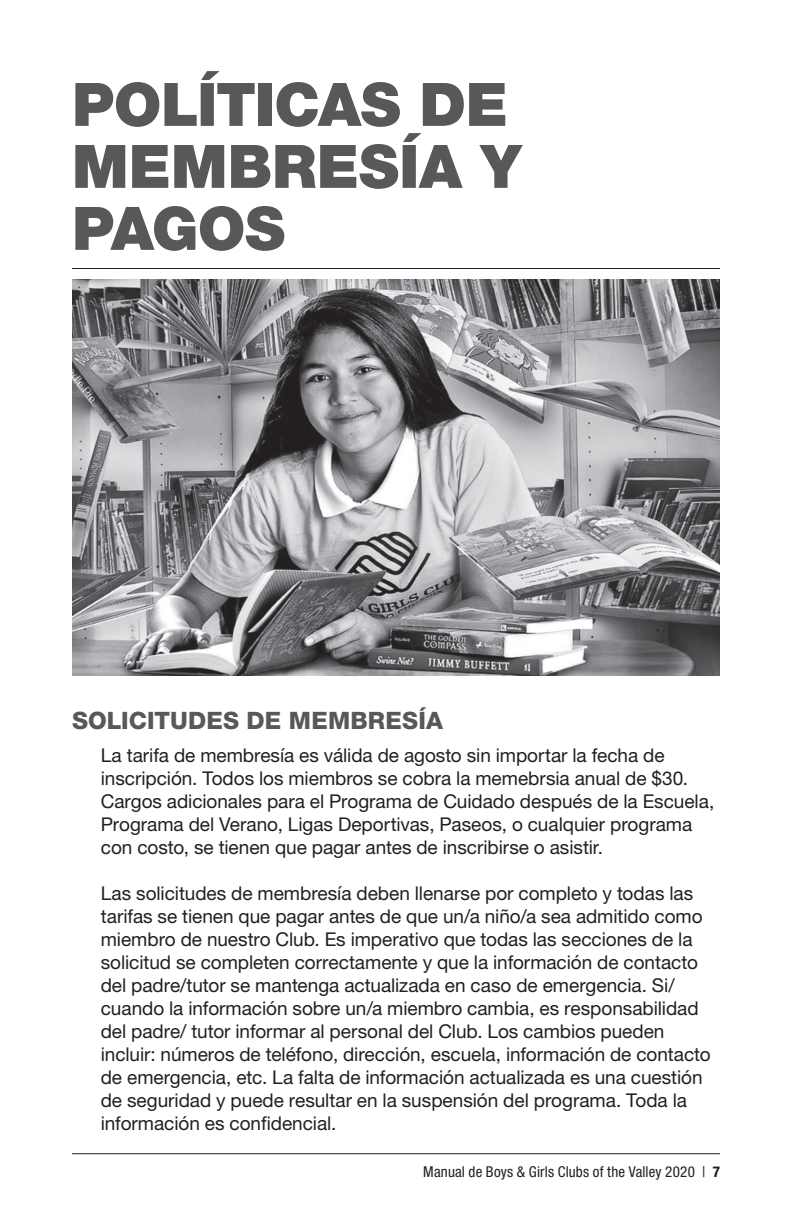
<style>
.page{position:relative;width:792px;height:1224px;background:#fff}
.page>*{position:absolute;margin:0;border:0;box-sizing:border-box;transform-origin:0 0}
.t1{font:900 60px/62px "Helvetica Neue LT Std";letter-spacing:-.005em;color:#57585a}
.t2{font:800 24px "Helvetica Neue LT Std";letter-spacing:.005em;color:#57585a}
.t3{font:19px/23px "Helvetica Neue LT Pro";letter-spacing:-.005em;color:#231f20}
.t4{font:condensed 15px "Helvetica Neue LT Std";letter-spacing:.01em;color:#231f20}
.s1{font-weight:700}
</style>
<div class="page">
<img style="left:72px;top:279px;width:648px;height:396px">
<hr style="left:72px;top:1153px;width:648px;height:1px;background:#231f20">
<hr style="left:72px;top:268px;width:648px;height:1px;background:#231f20">
<h1 class="t1" style="left:72px;top:73px;width:451px">POLÍTICAS DE<br>MEMBRESÍA Y<br>PAGOS</h1>
<p class="t2" style="left:72px;top:706px;width:373px">SOLICITUDES DE MEMBRESÍA</p>
<p class="t3" style="left:101px;top:743px;width:615px">La tarifa de membresía es válida de agosto sin importar la fecha de inscripción. Todos los miembros se cobra la memebrsia anual de $30.<br>Cargos adicionales para el Programa de Cuidado después de la Escuela, Programa del Verano, Ligas Deportivas, Paseos, o cualquier programa con costo, se tienen que pagar antes de inscribirse o asistir.</p>
<p class="t3" style="left:101px;top:881px;width:612px">Las solicitudes de membresía deben llenarse por completo y todas las tarifas se tienen que pagar antes de que un/a niño/a sea admitido como miembro de nuestro Club. Es imperativo que todas las secciones de la solicitud se completen correctamente y que la información de contacto del padre/tutor se mantenga actualizada en caso de emergencia. Si/ cuando la información sobre un/a miembro cambia, es responsabilidad del padre/ tutor informar al personal del Club. Los cambios pueden incluir: números de teléfono, dirección, escuela, información de contacto de emergencia, etc. La falta de información actualizada es una cuestión de seguridad y puede resultar en la suspensión del programa. Toda la información es confidencial.</p>
<p class="t4" style="left:423px;top:1163px;width:298px">Manual de Boys &amp; Girls Clubs of the Valley 2020 | <span class="s1">7</span></p>
</div>
